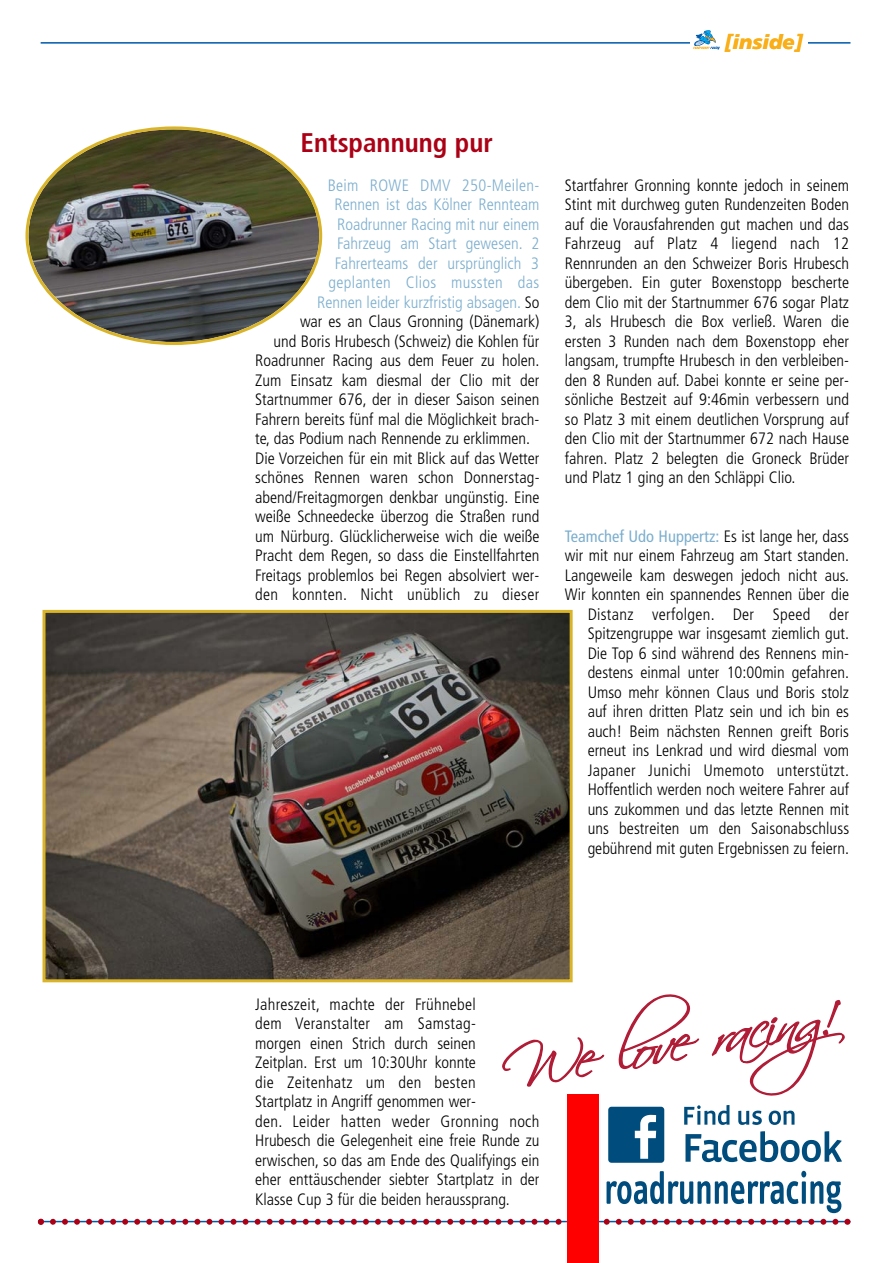
<style>
.page{position:relative;width:893px;height:1263px;background:#fff}
.page>*{position:absolute;margin:0;border:0;box-sizing:border-box;transform-origin:0 0}
.t1{font:700 condensed 27px "Frutiger";color:#ab0015}
.t2{font:italic 900 19.95px "Frutiger";color:#faaf18}
.t3{font:300 condensed 16.5px/19.5px "Frutiger";color:#000}
.t4{font:300 condensed 16.5px "Frutiger";color:#7caece}
.t5{font:300 condensed 16.5px "Frutiger";letter-spacing:.02em;color:#7caece}
.t6{font:300 condensed 16.5px "Frutiger";letter-spacing:.02em;color:#000}
.s1{color:#000}
.s2{font-weight:400;color:#7caece}
</style>
<div class="page">
<hr style="left:41px;top:42px;width:809px;height:2px;background:#015aaa">
<div style="left:690px;top:30px;width:118px;height:25px;background:#fff"></div>
<svg style="left:693px;top:30px;width:27px;height:20px"></svg>
<img style="left:25px;top:126px;width:297px;height:219px">
<img style="left:47px;top:614px;width:522px;height:364px">
<div style="left:43px;top:610px;width:530px;height:372px;border:3px solid #dab428"></div>
<svg style="left:38px;top:1219px;width:812px;height:6px"></svg>
<svg style="left:502px;top:1037px;width:103px;height:50px"></svg>
<svg style="left:618px;top:994px;width:82px;height:76px"></svg>
<svg style="left:711px;top:1000px;width:134px;height:96px"></svg>
<svg style="left:606px;top:1171px;width:235px;height:42px"></svg>
<svg style="left:684px;top:1105px;width:45px;height:20px"></svg>
<svg style="left:738px;top:1110px;width:24px;height:15px"></svg>
<svg style="left:769px;top:1110px;width:25px;height:15px"></svg>
<svg style="left:685px;top:1131px;width:157px;height:31px"></svg>
<div style="left:608px;top:1107px;width:56px;height:56px;background:#004d7d;border-radius:3px"></div>
<svg style="left:635px;top:1115px;width:21px;height:44px"></svg>
<div style="left:567px;top:1094px;width:32px;height:169px;background:#f00"></div>
<p class="t2" style="left:724px;top:30px;width:81px">[inside]</p>
<p class="t2" style="left:724px;top:30px;width:81px">[inside]</p>
<h1 class="t1" style="left:301px;top:126px;width:194px">Entspannung pur</h1>
<p class="t5" style="left:328px;top:175px;width:213px">Beim ROWE DMV 250-Meilen-</p>
<p class="t4" style="left:335px;top:195px;width:206px">Rennen ist das Kölner Rennteam</p>
<p class="t4" style="left:337px;top:214px;width:204px">Roadrunner Racing mit nur einem</p>
<p class="t4" style="left:337px;top:234px;width:204px">Fahrzeug am Start gewesen. 2</p>
<p class="t4" style="left:335px;top:253px;width:206px">Fahrerteams der ursprünglich 3</p>
<p class="t5" style="left:328px;top:273px;width:212px">geplanten Clios mussten das</p>
<p class="t4" style="left:317px;top:292px;width:224px">Rennen leider kurzfristig absagen. <span class="s1">So</span></p>
<p class="t3" style="left:300px;top:312px;width:241px">war es an Claus Gronning (Dänemark)</p>
<p class="t3" style="left:274px;top:331px;width:267px">und Boris Hrubesch (Schweiz) die Kohlen für</p>
<p class="t3" style="left:255px;top:351px;width:286px">Roadrunner Racing aus dem Feuer zu holen.</p>
<p class="t3" style="left:255px;top:370px;width:286px">Zum Einsatz kam diesmal der Clio mit der</p>
<p class="t3" style="left:255px;top:390px;width:286px">Startnummer 676, der in dieser Saison seinen</p>
<p class="t3" style="left:255px;top:409px;width:286px">Fahrern bereits fünf mal die Möglichkeit brach-</p>
<p class="t3" style="left:255px;top:429px;width:276px">te, das Podium nach Rennende zu erklimmen.</p>
<p class="t3" style="left:255px;top:448px;width:286px">Die Vorzeichen für ein mit Blick auf das Wetter</p>
<p class="t3" style="left:255px;top:468px;width:286px">schönes Rennen waren schon Donnerstag-</p>
<p class="t3" style="left:255px;top:487px;width:286px">abend/Freitagmorgen denkbar ungünstig. Eine</p>
<p class="t3" style="left:255px;top:507px;width:286px">weiße Schneedecke überzog die Straßen rund</p>
<p class="t3" style="left:255px;top:526px;width:286px">um Nürburg. Glücklicherweise wich die weiße</p>
<p class="t3" style="left:255px;top:546px;width:286px">Pracht dem Regen, so dass die Einstellfahrten</p>
<p class="t3" style="left:255px;top:565px;width:286px">Freitags problemlos bei Regen absolviert wer-</p>
<p class="t6" style="left:255px;top:585px;width:286px">den konnten. Nicht unüblich zu dieser</p>
<p class="t3" style="left:565px;top:175px;width:286px;text-align:justify">Startfahrer Gronning konnte jedoch in seinem Stint mit durchweg guten Rundenzeiten Boden auf die Vorausfahrenden gut machen und das Fahrzeug auf Platz 4 liegend nach 12<br>Rennrunden an den Schweizer Boris Hrubesch übergeben. Ein guter Boxenstopp bescherte dem Clio mit der Startnummer 676 sogar Platz 3, als Hrubesch die Box verließ. Waren die ersten 3 Runden nach dem Boxenstopp eher langsam, trumpfte Hrubesch in den verbleiben&shy;den 8 Runden auf. Dabei konnte er seine per&shy;sönliche Bestzeit auf 9:46min verbessern und so Platz 3 mit einem deutlichen Vorsprung auf den Clio mit der Startnummer 672 nach Hause fahren. Platz 2 belegten die Groneck Brüder und Platz 1 ging an den Schläppi Clio.</p>
<p class="t3" style="left:565px;top:526px;width:286px;text-align:right"><span class="s2">Teamchef Udo Huppertz:</span> Es ist lange her, dass wir mit nur einem Fahrzeug am Start standen.<br>Langeweile kam deswegen jedoch nicht aus.<br>Wir konnten ein spannendes Rennen über die Distanz verfolgen. Der Speed der Spitzengruppe war insgesamt ziemlich gut.<br>Die Top 6 sind während des Rennens min&shy;destens einmal unter 10:00min gefahren.<br>Umso mehr können Claus und Boris stolz auf ihren dritten Platz sein und ich bin es auch! Beim nächsten Rennen greift Boris erneut ins Lenkrad und wird diesmal vom Japaner Junichi Umemoto unterstützt.<br>Hoffentlich werden noch weitere Fahrer auf uns zukommen und das letzte Rennen mit uns bestreiten um den Saisonabschluss gebührend mit guten Ergebnissen zu feiern.</p>
<p class="t3" style="left:255px;top:994px;width:286px">Jahreszeit, machte der Frühnebel<br>dem Veranstalter am Samstag-<br>morgen einen Strich durch seinen<br>Zeitplan. Erst um 10:30Uhr konnte<br>die Zeitenhatz um den besten<br>Startplatz in Angriff genommen wer-<br>den. Leider hatten weder Gronning noch Hrubesch die Gelegenheit eine freie Runde zu erwischen, so das am Ende des Qualifyings ein eher enttäuschender siebter Startplatz in der Klasse Cup 3 für die beiden heraussprang.</p>
</div>
